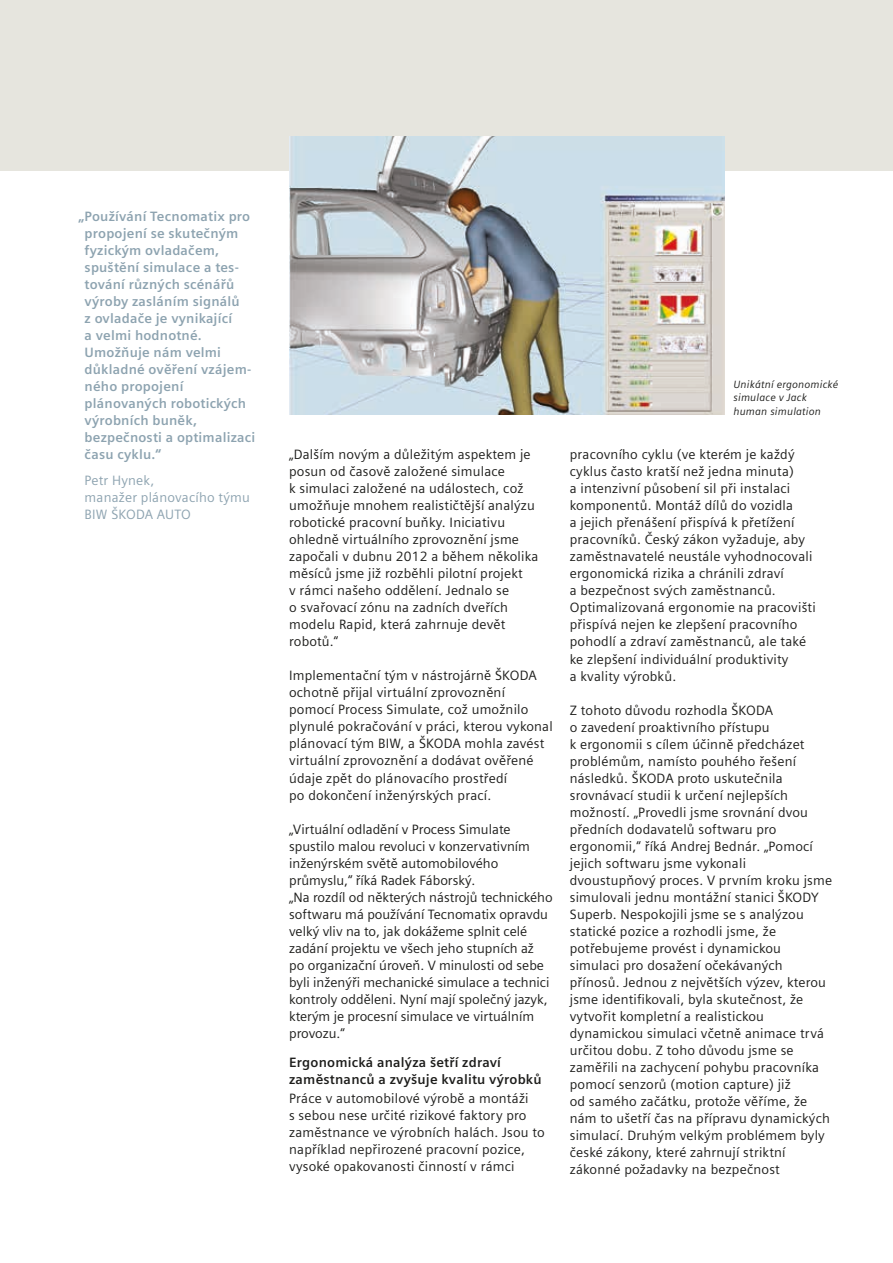
<style>
.page{position:relative;width:893px;height:1263px;background:#fff}
.page>*{position:absolute;margin:0;border:0;box-sizing:border-box;transform-origin:0 0}
.t1{font:13.5px/17px "Siemens Sans";letter-spacing:.015em;color:#1d1d1b}
.t2{font:700 13.5px/17px "Siemens Sans";letter-spacing:.015em;color:#8da3b0}
.t3{font:700 13.5px/16.2px "Siemens Sans";letter-spacing:.015em;color:#1d1d1b}
.t4{font:13.5px/17px "Siemens Sans";letter-spacing:.015em;color:#8da3b0}
.t5{font:italic 10.5px/13.5px "Siemens Sans";letter-spacing:.015em;color:#1d1d1b}
</style>
<div class="page">
<div style="left:0;top:0;width:893px;height:170px;background:#e6e5de"></div>
<img style="left:289px;top:136px;width:435px;height:279px">
<p class="t2" style="left:85px;top:208px;width:172px;text-indent:-6px">„Používání Tecnomatix pro propojení se skutečným fyzickým ovladačem, spuštění simulace a tes&shy;tování různých scénářů výroby zasláním signálů<br>z ovladače je vynikající<br>a velmi hodnotné.<br>Umožňuje nám velmi důkladné ověření vzájem&shy;ného propojení plánovaných robotických výrobních buněk, bezpečnosti a optimalizaci času cyklu.“</p>
<p class="t4" style="left:85px;top:472px;width:167px">Petr Hynek,<br>manažer plánovacího týmu<br>BIW ŠKODA AUTO</p>
<p class="t1" style="left:289px;top:446px;width:251px">„Dalším novým a důležitým aspektem je posun od časově založené simulace<br>k simulaci založené na událostech, což umožňuje mnohem realističtější analýzu robotické pracovní buňky. Iniciativu ohledně virtuálního zprovoznění jsme započali v dubnu 2012 a během několika měsíců jsme již rozběhli pilotní projekt<br>v rámci našeho oddělení. Jednalo se<br>o svařovací zónu na zadních dveřích modelu Rapid, která zahrnuje devět robotů.“</p>
<p class="t1" style="left:289px;top:667px;width:265px">Implementační tým v nástrojárně ŠKODA ochotně přijal virtuální zprovoznění pomocí Process Simulate, což umožnilo plynulé pokračování v práci, kterou vykonal plánovací tým BIW, a ŠKODA mohla zavést virtuální zprovoznění a dodávat ověřené údaje zpět do plánovacího prostředí<br>po dokončení inženýrských prací.</p>
<p class="t1" style="left:289px;top:820px;width:265px">„Virtuální odladění v Process Simulate spustilo malou revoluci v konzervativním inženýrském světě automobilového průmyslu,“ říká Radek Fáborský.<br>„Na rozdíl od některých nástrojů technického softwaru má používání Tecnomatix opravdu velký vliv na to, jak dokážeme splnit celé zadání projektu ve všech jeho stupních až<br>po organizační úroveň. V minulosti od sebe byli inženýři mechanické simulace a technici kontroly odděleni. Nyní mají společný jazyk, kterým je procesní simulace ve virtuálním provozu.“</p>
<p class="t3" style="left:289px;top:1055px;width:254px">Ergonomická analýza šetří zdraví zaměstnanců a zvyšuje kvalitu výrobků</p>
<p class="t1" style="left:289px;top:1090px;width:257px">Práce v automobilové výrobě a montáži<br>s sebou nese určité rizikové faktory pro zaměstnance ve výrobních halách. Jsou to například nepřirozené pracovní pozice, vysoké opakovanosti činností v rámci</p>
<p class="t5" style="left:733px;top:377px;width:106px">Unikátní ergonomické simulace v Jack human simulation</p>
<p class="t1" style="left:570px;top:446px;width:248px">pracovního cyklu (ve kterém je každý cyklus často kratší než jedna minuta)<br>a intenzivní působení sil při instalaci komponentů. Montáž dílů do vozidla<br>a jejich přenášení přispívá k přetížení pracovníků. Český zákon vyžaduje, aby zaměstnavatelé neustále vyhodnocovali ergonomická rizika a chránili zdraví<br>a bezpečnost svých zaměstnanců.<br>Optimalizovaná ergonomie na pracovišti přispívá nejen ke zlepšení pracovního pohodlí a zdraví zaměstnanců, ale také ke zlepšení individuální produktivity<br>a kvality výrobků.</p>
<p class="t1" style="left:570px;top:701px;width:264px">Z tohoto důvodu rozhodla ŠKODA<br>o zavedení proaktivního přístupu<br>k ergonomii s cílem účinně předcházet problémům, namísto pouhého řešení následků. ŠKODA proto uskutečnila srovnávací studii k určení nejlepších možností. „Provedli jsme srovnání dvou předních dodavatelů softwaru pro ergonomii,“ říká Andrej Bednár. „Pomocí jejich softwaru jsme vykonali dvoustupňový proces. V prvním kroku jsme simulovali jednu montážní stanici ŠKODY Superb. Nespokojili jsme se s analýzou statické pozice a rozhodli jsme, že potřebujeme provést i dynamickou simulaci pro dosažení očekávaných přínosů. Jednou z největších výzev, kterou jsme identifikovali, byla skutečnost, že vytvořit kompletní a realistickou dynamickou simulaci včetně animace trvá určitou dobu. Z toho důvodu jsme se zaměřili na zachycení pohybu pracovníka pomocí senzorů (motion capture) již<br>od samého začátku, protože věříme, že nám to ušetří čas na přípravu dynamických simulací. Druhým velkým problémem byly české zákony, které zahrnují striktní zákonné požadavky na bezpečnost</p>
</div>
